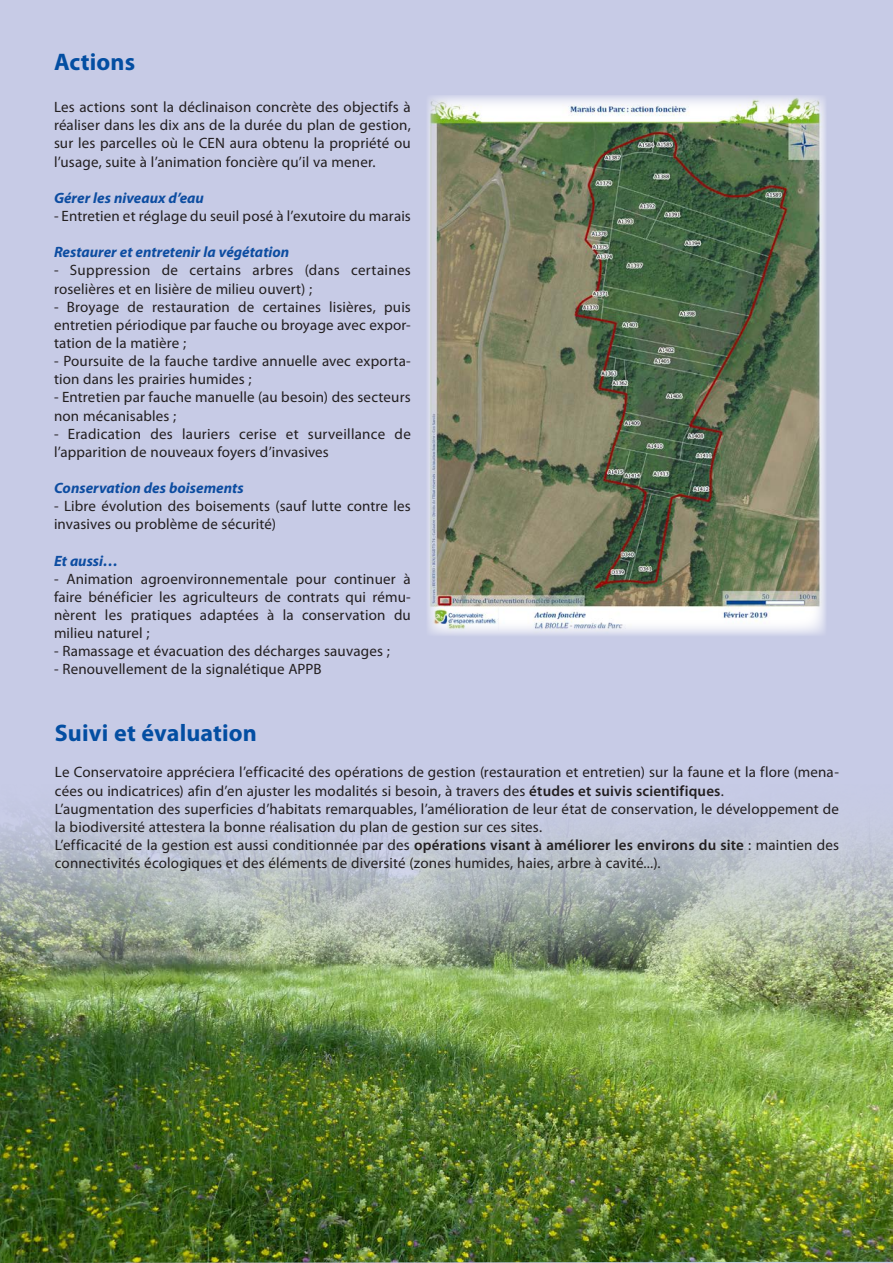
<style>
.page{position:relative;width:893px;height:1263px;background:#c7cbe6}
.page>*{position:absolute;margin:0;border:0;box-sizing:border-box;transform-origin:0 0}
._00_TEXTE_COURANT{font:700 24px "Myriad Pro";letter-spacing:.005em;color:#034ea2}
._00_TEXTE_COURANT-2{font:15px/18.1px "Myriad Pro";letter-spacing:.01em;color:#231f20}
._00_TEXTE_COURANT-3{font:italic 700 15px "Myriad Pro";color:#0d4da1}
.s1{font-weight:600}
</style>
<div class="page">
<img style="left:0;top:818px;width:893px;height:445px">
<img style="left:428px;top:96px;width:398px;height:539px">
<p class="_00_TEXTE_COURANT" style="left:54px;top:46px;width:83px">Actions</p>
<p class="_00_TEXTE_COURANT-2" style="left:54px;top:98px;width:358px;text-align:justify">Les actions sont la déclinaison concrète des objectifs à réaliser dans les dix ans de la durée du plan de gestion, sur les parcelles où le CEN aura obtenu la propriété ou l’usage, suite à l’animation foncière qu’il va mener.</p>
<p class="_00_TEXTE_COURANT-3" style="left:54px;top:188px;width:151px">Gérer les niveaux d’eau</p>
<p class="_00_TEXTE_COURANT-2" style="left:54px;top:207px;width:358px">- Entretien et réglage du seuil posé à l’exutoire du marais</p>
<p class="_00_TEXTE_COURANT-3" style="left:54px;top:242px;width:237px">Restaurer et entretenir la végétation</p>
<p class="_00_TEXTE_COURANT-2" style="left:54px;top:261px;width:358px">- Suppression de certains arbres (dans certaines roselières et en lisière de milieu ouvert) ;</p>
<p class="_00_TEXTE_COURANT-2" style="left:54px;top:297px;width:358px;text-align:justify">- Broyage de restauration de certaines lisières, puis entretien périodique par fauche ou broyage avec expor&shy;tation de la matière ;</p>
<p class="_00_TEXTE_COURANT-2" style="left:54px;top:352px;width:358px">- Poursuite de la fauche tardive annuelle avec exporta&shy;tion dans les prairies humides ;</p>
<p class="_00_TEXTE_COURANT-2" style="left:54px;top:388px;width:358px">- Entretien par fauche manuelle (au besoin) des secteurs non mécanisables ;</p>
<p class="_00_TEXTE_COURANT-2" style="left:54px;top:424px;width:358px">- Eradication des lauriers cerise et surveillance de l’apparition de nouveaux foyers d’invasives</p>
<p class="_00_TEXTE_COURANT-3" style="left:54px;top:478px;width:191px">Conservation des boisements</p>
<p class="_00_TEXTE_COURANT-2" style="left:54px;top:497px;width:358px">- Libre évolution des boisements (sauf lutte contre les invasives ou problème de sécurité)</p>
<p class="_00_TEXTE_COURANT-3" style="left:54px;top:551px;width:66px">Et aussi…</p>
<p class="_00_TEXTE_COURANT-2" style="left:54px;top:569px;width:358px;text-align:justify">- Animation agroenvironnementale pour continuer à faire bénéficier les agriculteurs de contrats qui rému&shy;nèrent les pratiques adaptées à la conservation du milieu naturel ;</p>
<p class="_00_TEXTE_COURANT-2" style="left:54px;top:642px;width:337px">- Ramassage et évacuation des décharges sauvages ;</p>
<p class="_00_TEXTE_COURANT-2" style="left:54px;top:660px;width:269px">- Renouvellement de la signalétique APPB</p>
<p class="_00_TEXTE_COURANT" style="left:55px;top:717px;width:204px">Suivi et évaluation</p>
<p class="_00_TEXTE_COURANT-2" style="left:55px;top:763px;width:785px">Le Conservatoire appréciera l’efficacité des opérations de gestion (restauration et entretien) sur la faune et la flore (mena&shy;cées ou indicatrices) afin d’en ajuster les modalités si besoin, à travers des <span class="s1">études et suivis scientifiques</span>.</p>
<p class="_00_TEXTE_COURANT-2" style="left:55px;top:799px;width:785px">L’augmentation des superficies d’habitats remarquables, l’amélioration de leur état de conservation, le développement de la biodiversité attestera la bonne réalisation du plan de gestion sur ces sites.</p>
<p class="_00_TEXTE_COURANT-2" style="left:55px;top:836px;width:785px">L’efficacité de la gestion est aussi conditionnée par des <span class="s1">opérations visant à améliorer les environs du site</span> : maintien des connectivités écologiques et des éléments de diversité (zones humides, haies, arbre à cavité...).</p>
</div>
